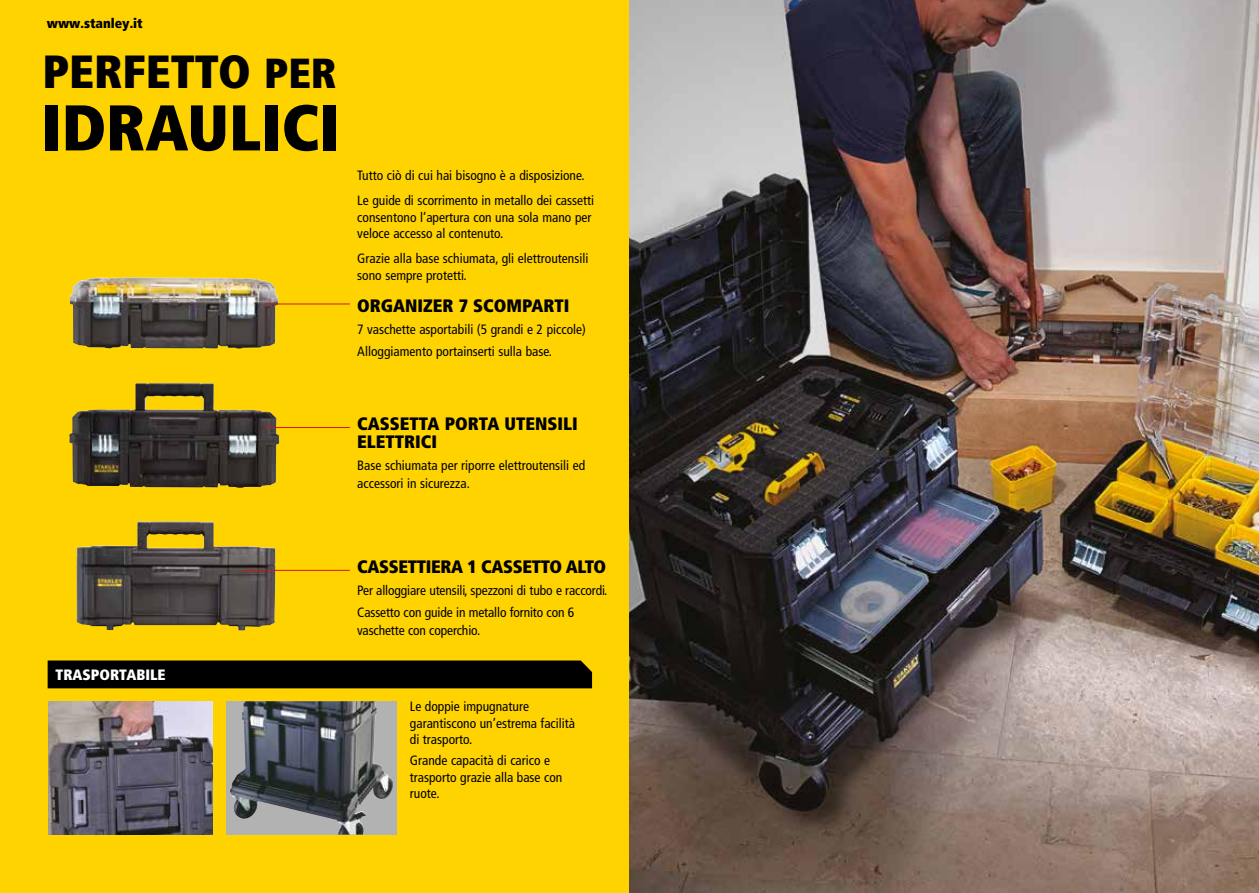
<style>
.page{position:relative;width:1259px;height:893px;background:#ffd300}
.page>*{position:absolute;margin:0;border:0;box-sizing:border-box;transform-origin:0 0}
.t1{font:900 condensed 64.5px "Frutiger LT Pro";color:#000}
.t2{font:900 condensed 46.5px "Frutiger LT Pro";color:#000}
.t3{font:900 condensed 18px/18px "Frutiger LT Pro";color:#000}
.t4{font:900 condensed 18px "Frutiger LT Pro";letter-spacing:-.02em;color:#000}
.t5{font:900 condensed 15px "Frutiger LT Pro";color:#fff}
.t6{font:condensed 13.5px/16.5px "Frutiger LT Pro";color:#000}
.t7{font:900 condensed 13.5px "Frutiger LT Pro";color:#000}
.s1{font-size:42px}
</style>
<div class="page">
<img style="left:629px;top:0;width:630px;height:893px">
<div style="left:226px;top:701px;width:170px;height:134px;background:#b3b2b2"></div>
<img style="left:230px;top:701px;width:163px;height:134px">
<img style="left:48px;top:701px;width:165px;height:134px">
<img style="left:69px;top:383px;width:210px;height:105px">
<img style="left:70px;top:277px;width:208px;height:72px">
<img style="left:76px;top:521px;width:200px;height:110px">
<hr style="left:265px;top:304px;width:85px;height:1px;background:#cd171a">
<hr style="left:265px;top:427px;width:85px;height:1px;background:#cd171a">
<div style="left:48px;top:660px;width:544px;height:28px;background:#000"></div>
<hr style="left:243px;top:570px;width:107px;height:1px;background:#cd171a">
<p class="t7" style="left:47px;top:15px;width:97px">www.stanley.it</p>
<h2 class="t2" style="left:43px;top:44px;width:296px">PERFETTO <span class="s1">PER</span></h2>
<h1 class="t1" style="left:41px;top:89px;width:300px">IDRAULICI</h1>
<p class="t6" style="left:357px;top:163px;width:238px;line-height:25px">Tutto ciò di cui hai bisogno è a disposizione.<br>Le guide di scorrimento in metallo dei cassetti</p>
<p class="t6" style="left:357px;top:209px;width:236px">consentono l’apertura con una sola mano per veloce accesso al contenuto.</p>
<p class="t6" style="left:357px;top:250px;width:232px">Grazie alla base schiumata, gli elettroutensili sono sempre protetti.</p>
<h3 class="t3" style="left:357px;top:296px;width:214px">ORGANIZER 7 SCOMPARTI</h3>
<p class="t6" style="left:357px;top:318px;width:230px;line-height:22.2px">7 vaschette asportabili (5 grandi e 2 piccole)<br>Alloggiamento portainserti sulla base.</p>
<h3 class="t3" style="left:357px;top:414px;width:222px">CASSETTA PORTA UTENSILI<br>ELETTRICI</h3>
<p class="t6" style="left:357px;top:457px;width:229px;line-height:18px">Base schiumata per riporre elettroutensili ed accessori in sicurezza.</p>
<p class="t5" style="left:56px;top:666px;width:111px">TRASPORTABILE</p>
<h3 class="t4" style="left:357px;top:556px;width:250px">CASSETTIERA 1 CASSETTO ALTO</h3>
<p class="t6" style="left:357px;top:579px;width:252px;line-height:22.2px">Per alloggiare utensili, spezzoni di tubo e raccordi.<br>Cassetto con guide in metallo fornito con 6</p>
<p class="t6" style="left:357px;top:622px;width:125px">vaschette con coperchio.</p>
<p class="t6" style="left:410px;top:698px;width:167px">Le doppie impugnature garantiscono un’estrema facilità di trasporto.</p>
<p class="t6" style="left:410px;top:752px;width:154px">Grande capacità di carico e trasporto grazie alla base con ruote.</p>
</div>
